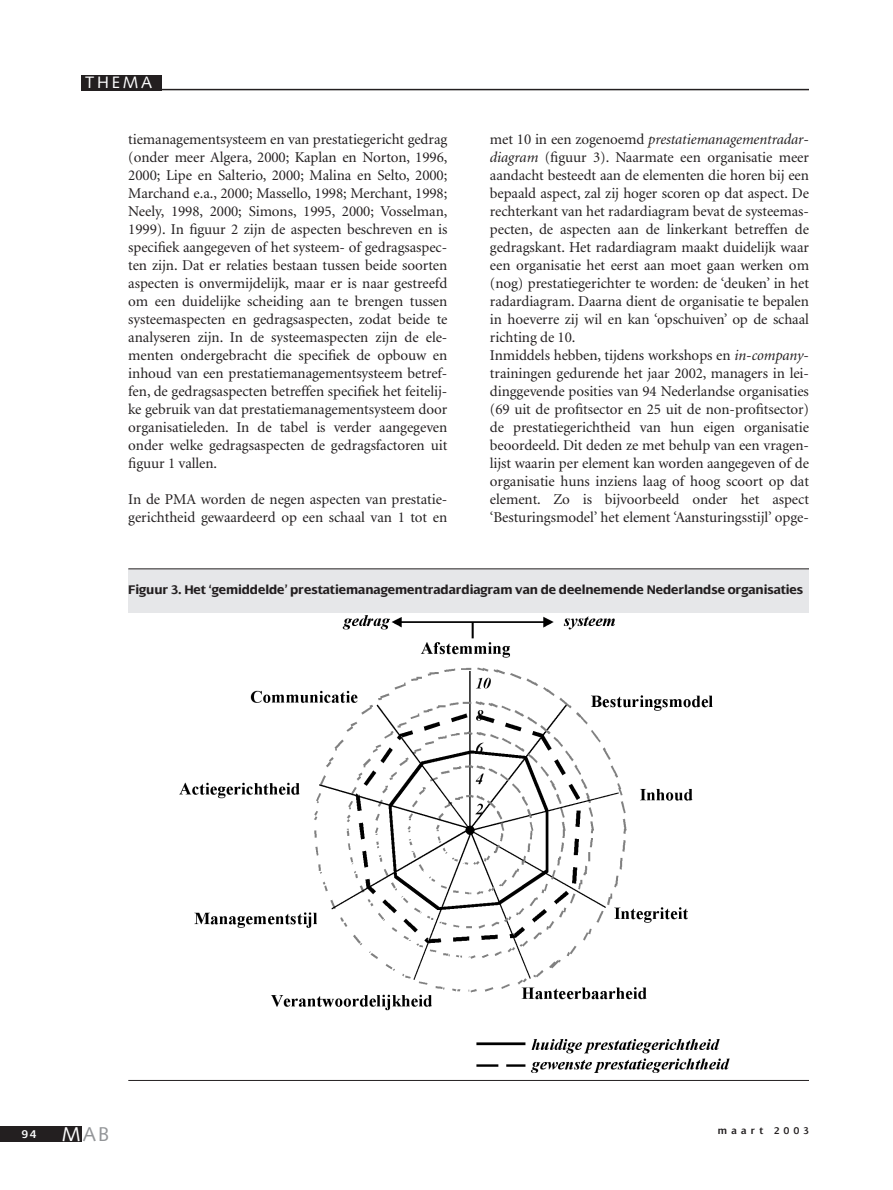
<style>
.page{position:relative;width:893px;height:1190px;background:#fff}
.page>*{position:absolute;margin:0;border:0;box-sizing:border-box;transform-origin:0 0}
.t1{font:19.95px "Syntax";color:#939598}
.t2{font:16.5px "Syntax";letter-spacing:.165em;color:#fff}
.t3{font:15px/18px "Minion";letter-spacing:-.005em;color:#231f20}
.t4{font:700 13.5px "Dialog";letter-spacing:-.005em;color:#231f20}
.t5{font:600 12px "Dialog";color:#fff}
.t6{font:600 10.5px "Dialog";letter-spacing:.415em;color:#231f20}
.s1{font-style:italic}
.s2{color:#fff}
</style>
<div class="page">
<div style="left:0;top:1126px;width:81px;height:16px;background:#231f20"></div>
<div style="left:81px;top:75px;width:81px;height:15px;background:#231f20"></div>
<hr style="left:81px;top:89px;width:728px;height:1px;background:#231f20">
<img style="left:172px;top:612px;width:565px;height:468px">
<div style="left:128px;top:569px;width:681px;height:43px;background:#e6e7e9"></div>
<hr style="left:128px;top:568px;width:681px;height:1px;background:#231f20">
<hr style="left:128px;top:1080px;width:681px;height:1px;background:#231f20">
<p class="t2" style="left:85px;top:76px;width:68px">THEMA</p>
<p class="t3" style="left:128px;top:131px;width:320px;text-align:justify">tiemanagementsysteem en van prestatiegericht gedrag (onder meer Algera, 2000; Kaplan en Norton, 1996, 2000; Lipe en Salterio, 2000; Malina en Selto, 2000; Marchand e.a., 2000; Massello, 1998; Merchant, 1998; Neely, 1998, 2000; Simons, 1995, 2000; Vosselman, 1999). In figuur 2 zijn de aspecten beschreven en is specifiek aangegeven of het systeem- of gedragsaspec&shy;ten zijn. Dat er relaties bestaan tussen beide soorten aspecten is onvermijdelijk, maar er is naar gestreefd om een duidelijke scheiding aan te brengen tussen systeemaspecten en gedragsaspecten, zodat beide te analyseren zijn. In de systeemaspecten zijn de ele&shy;menten ondergebracht die specifiek de opbouw en inhoud van een prestatiemanagementsysteem betref&shy;fen, de gedragsaspecten betreffen specifiek het feitelij&shy;ke gebruik van dat prestatiemanagementsysteem door organisatieleden. In de tabel is verder aangegeven onder welke gedragsaspecten de gedragsfactoren uit figuur 1 vallen.</p>
<p class="t3" style="left:128px;top:491px;width:320px">In de PMA worden de negen aspecten van prestatie&shy;gerichtheid gewaardeerd op een schaal van 1 tot en</p>
<p class="t3" style="left:490px;top:131px;width:321px">met 10 in een zogenoemd <span class="s1">prestatiemanagementradar&shy;diagram</span> (figuur 3). Naarmate een organisatie meer aandacht besteedt aan de elementen die horen bij een bepaald aspect, zal zij hoger scoren op dat aspect. De rechterkant van het radardiagram bevat de systeemas&shy;pecten, de aspecten aan de linkerkant betreffen de gedragskant. Het radardiagram maakt duidelijk waar een organisatie het eerst aan moet gaan werken om (nog) prestatiegerichter te worden: de ‘deuken’ in het radardiagram. Daarna dient de organisatie te bepalen in hoeverre zij wil en kan ‘opschuiven’ op de schaal richting de 10.<br>Inmiddels hebben, tijdens workshops en <span class="s1">in-company&shy;</span>trainingen gedurende het jaar 2002, managers in lei&shy;dinggevende posities van 94 Nederlandse organisaties (69 uit de profitsector en 25 uit de non-profitsector) de prestatiegerichtheid van hun eigen organisatie beoordeeld. Dit deden ze met behulp van een vragen&shy;lijst waarin per element kan worden aangegeven of de organisatie huns inziens laag of hoog scoort op dat element. Zo is bijvoorbeeld onder het aspect ‘Besturingsmodel’ het element ‘Aansturingsstijl’ opge-</p>
<p class="t4" style="left:128px;top:585px;width:676px">Figuur 3. Het ‘gemiddelde’ prestatiemanagementradardiagram van de deelnemende Nederlandse organisaties</p>
<p class="t5" style="left:22px;top:1129px;width:16px">94</p>
<h1 class="t1" style="left:62px;top:1126px;width:49px"><span class="s2">M</span>AB</h1>
<p class="t6" style="left:717px;top:1127px;width:93px">maart 2003</p>
</div>
